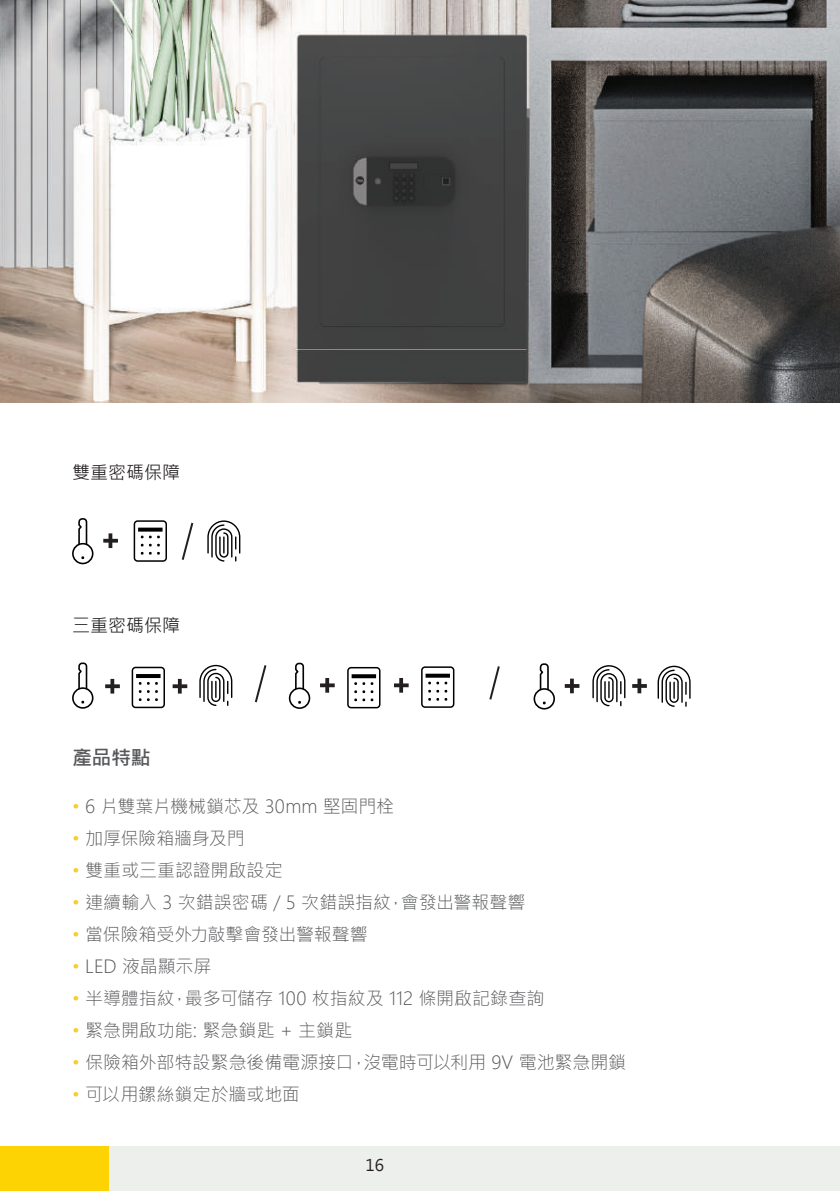
<style>
.page{position:relative;width:840px;height:1191px;background:#fff}
.page>*{position:absolute;margin:0;border:0;box-sizing:border-box;transform-origin:0 0}
.t1{font:700 20px "Microsoft Jheng Hei";color:#57585a}
.t2{font:300 18px "Microsoft Jheng Hei";letter-spacing:-.005em;color:#57585a}
.t3{font:18px "Microsoft Jheng Hei";color:#231f20}
.t4{font:16px "Microsoft Jheng Hei";color:#231f20}
.s1{color:#feca26}
</style>
<div class="page">
<div style="left:0;top:1146px;width:110px;height:45px;background:#fed304"></div>
<div style="left:109px;top:1146px;width:730px;height:45px;background:#edefed"></div>
<svg style="left:254px;top:665px;width:13px;height:38px"></svg>
<svg style="left:489px;top:666px;width:11px;height:34px"></svg>
<div style="left:132px;top:666px;width:33px;height:42px;border:2px solid #000;border-radius:3px"></div>
<svg style="left:139px;top:682px;width:2px;height:19px"></svg>
<svg style="left:147px;top:682px;width:11px;height:19px"></svg>
<hr style="left:136px;top:674px;width:24px;height:4px;background:#000">
<svg style="left:199px;top:664px;width:34px;height:42px"></svg>
<svg style="left:73px;top:688px;width:20px;height:20px"></svg>
<div style="left:72px;top:687px;width:21px;height:21px;border:2px solid #000;border-radius:50%"></div>
<svg style="left:77px;top:662px;width:11px;height:43px"></svg>
<div style="left:320px;top:683px;width:14px;height:4px;border:2px solid #231f20"></div>
<svg style="left:321px;top:679px;width:12px;height:12px"></svg>
<div style="left:325px;top:678px;width:4px;height:14px;border:2px solid #231f20"></div>
<div style="left:394px;top:683px;width:14px;height:4px;border:2px solid #231f20"></div>
<svg style="left:395px;top:679px;width:12px;height:12px"></svg>
<div style="left:399px;top:678px;width:4px;height:14px;border:2px solid #231f20"></div>
<div style="left:347px;top:667px;width:33px;height:41px;border:2px solid #000;border-radius:3px"></div>
<svg style="left:354px;top:682px;width:19px;height:19px"></svg>
<svg style="left:351px;top:674px;width:25px;height:4px"></svg>
<svg style="left:289px;top:688px;width:20px;height:20px"></svg>
<div style="left:289px;top:687px;width:21px;height:22px;border:2px solid #000;border-radius:50%"></div>
<svg style="left:294px;top:662px;width:11px;height:43px"></svg>
<div style="left:421px;top:666px;width:33px;height:42px;border:2px solid #000;border-radius:3px"></div>
<svg style="left:428px;top:681px;width:19px;height:3px"></svg>
<svg style="left:428px;top:690px;width:19px;height:2px"></svg>
<svg style="left:428px;top:698px;width:19px;height:2px"></svg>
<svg style="left:425px;top:673px;width:25px;height:4px"></svg>
<div style="left:564px;top:684px;width:15px;height:4px;border:2px solid #231f20"></div>
<svg style="left:565px;top:679px;width:13px;height:13px"></svg>
<div style="left:569px;top:678px;width:4px;height:15px;border:2px solid #231f20"></div>
<div style="left:632px;top:684px;width:14px;height:4px;border:2px solid #231f20"></div>
<svg style="left:633px;top:679px;width:12px;height:13px"></svg>
<div style="left:637px;top:678px;width:4px;height:15px;border:2px solid #231f20"></div>
<svg style="left:657px;top:665px;width:34px;height:42px"></svg>
<svg style="left:534px;top:689px;width:20px;height:19px"></svg>
<div style="left:533px;top:688px;width:21px;height:21px;border:2px solid #000;border-radius:50%"></div>
<svg style="left:538px;top:663px;width:11px;height:43px"></svg>
<svg style="left:592px;top:665px;width:33px;height:42px"></svg>
<div style="left:103px;top:539px;width:15px;height:3px;border:2px solid #231f20"></div>
<svg style="left:104px;top:534px;width:13px;height:13px"></svg>
<div style="left:108px;top:533px;width:4px;height:15px;border:2px solid #231f20"></div>
<svg style="left:181px;top:522px;width:13px;height:38px"></svg>
<div style="left:134px;top:520px;width:33px;height:42px;border:2px solid #000;border-radius:3px"></div>
<svg style="left:149px;top:535px;width:11px;height:3px"></svg>
<svg style="left:149px;top:544px;width:11px;height:2px"></svg>
<svg style="left:149px;top:552px;width:11px;height:2px"></svg>
<svg style="left:138px;top:527px;width:24px;height:4px"></svg>
<svg style="left:207px;top:520px;width:34px;height:42px"></svg>
<svg style="left:73px;top:543px;width:20px;height:20px"></svg>
<div style="left:72px;top:543px;width:21px;height:21px;border:2px solid #000;border-radius:50%"></div>
<svg style="left:77px;top:518px;width:11px;height:43px"></svg>
<img style="left:0;top:0;width:839px;height:403px">
<div style="left:105px;top:684px;width:15px;height:4px;border:2px solid #231f20"></div>
<svg style="left:106px;top:680px;width:13px;height:12px"></svg>
<div style="left:110px;top:679px;width:4px;height:14px;border:2px solid #231f20"></div>
<div style="left:172px;top:684px;width:15px;height:4px;border:2px solid #231f20"></div>
<svg style="left:173px;top:680px;width:13px;height:12px"></svg>
<div style="left:178px;top:679px;width:3px;height:14px;border:2px solid #231f20"></div>
<p class="t3" style="left:72px;top:461px;width:109px">雙重密碼保障</p>
<p class="t3" style="left:72px;top:614px;width:109px">三重密碼保障</p>
<p class="t1" style="left:72px;top:745px;width:80px">產品特點</p>
<p class="t2" style="left:72px;top:795px;width:323px"><span class="s1">•</span> 6 片雙葉片機械鎖芯及 30mm 堅固門栓</p>
<p class="t2" style="left:72px;top:827px;width:174px"><span class="s1">•</span> 加厚保險箱牆身及門</p>
<p class="t2" style="left:72px;top:859px;width:212px"><span class="s1">•</span> 雙重或三重認證開啟設定</p>
<p class="t2" style="left:72px;top:891px;width:454px"><span class="s1">•</span> 連續輸入 3 次錯誤密碼 / 5 次錯誤指紋，會發出警報聲響</p>
<p class="t2" style="left:72px;top:923px;width:297px"><span class="s1">•</span> 當保險箱受外力敲擊會發出警報聲響</p>
<p class="t2" style="left:72px;top:955px;width:141px"><span class="s1">•</span> LED 液晶顯示屏</p>
<p class="t2" style="left:72px;top:986px;width:473px"><span class="s1">•</span> 半導體指紋，最多可儲存 100 枚指紋及 112 條開啟記錄查詢</p>
<p class="t2" style="left:72px;top:1018px;width:282px"><span class="s1">•</span> 緊急開啟功能: 緊急鎖匙 + 主鎖匙</p>
<p class="t2" style="left:72px;top:1050px;width:555px"><span class="s1">•</span> 保險箱外部特設緊急後備電源接口，沒電時可以利用 9V 電池緊急開鎖</p>
<p class="t2" style="left:72px;top:1082px;width:229px"><span class="s1">•</span> 可以用鏍絲鎖定於牆或地面</p>
<p class="t4" style="left:365px;top:1155px;width:20px">16</p>
</div>
